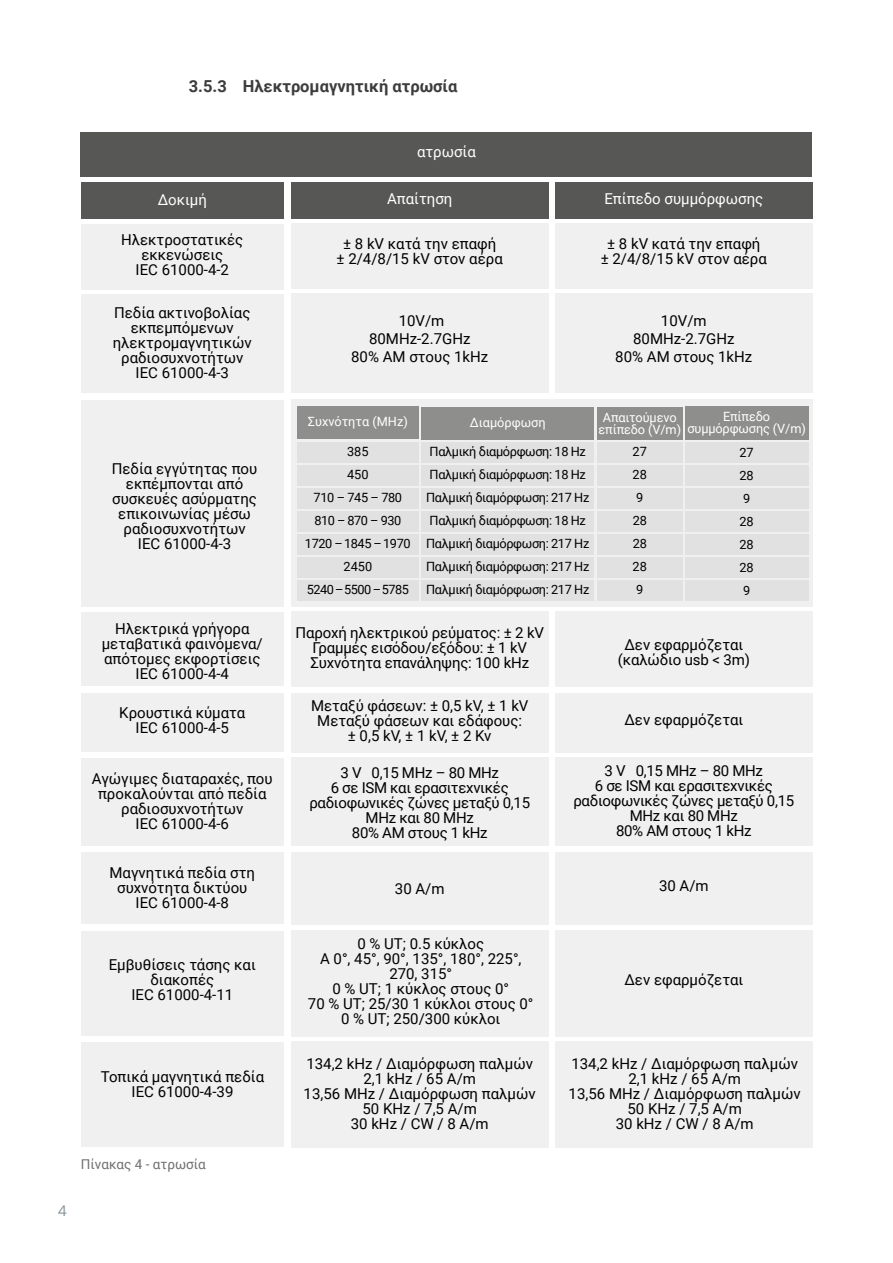
<style>
.page{position:relative;width:893px;height:1263px;background:#fff}
.page>*{position:absolute;margin:0;border:0;box-sizing:border-box;transform-origin:0 0}
.t1{font:700 16.5px "Roboto";color:#3c3c3b}
.t2{font:15px/15px "Roboto";color:#000;text-align:center}
.t3{font:15px/15px "Roboto";letter-spacing:-.02em;color:#000;text-align:center}
.t4{font:15px "Roboto";color:#fff}
.t5{font:15px "DM Sans";color:#879699}
.t6{font:13.5px "Roboto";color:#706f6f}
.t7{font:12.75px/23px "Roboto";letter-spacing:-.03em;color:#000}
.t8{font:12.75px/12px "Roboto";letter-spacing:-.01em;color:#fff;text-align:center}
</style>
<div class="page">
<div style="left:81px;top:612px;width:203px;height:74px;background:#f0f0f0"></div>
<div style="left:555px;top:612px;width:257px;height:75px;background:#f0f0f0"></div>
<div style="left:81px;top:400px;width:203px;height:206px;background:#f0f0f0"></div>
<div style="left:291px;top:612px;width:258px;height:75px;background:#f0f0f0"></div>
<div style="left:291px;top:399px;width:521px;height:207px;background:#f0f0f0"></div>
<div style="left:81px;top:694px;width:203px;height:58px;background:#f0f0f0"></div>
<div style="left:555px;top:693px;width:257px;height:59px;background:#f0f0f0"></div>
<div style="left:291px;top:693px;width:258px;height:59px;background:#f0f0f0"></div>
<div style="left:81px;top:758px;width:203px;height:88px;background:#f0f0f0"></div>
<div style="left:555px;top:757px;width:257px;height:89px;background:#f0f0f0"></div>
<div style="left:291px;top:757px;width:258px;height:89px;background:#f0f0f0"></div>
<div style="left:81px;top:852px;width:203px;height:72px;background:#f0f0f0"></div>
<div style="left:555px;top:852px;width:257px;height:73px;background:#f0f0f0"></div>
<div style="left:291px;top:852px;width:258px;height:73px;background:#f0f0f0"></div>
<div style="left:81px;top:931px;width:203px;height:104px;background:#f0f0f0"></div>
<div style="left:555px;top:930px;width:257px;height:106px;background:#f0f0f0"></div>
<div style="left:291px;top:930px;width:258px;height:106px;background:#f0f0f0"></div>
<div style="left:297px;top:407px;width:121px;height:32px;background:#8e8e8d"></div>
<div style="left:597px;top:407px;width:85px;height:33px;background:#8e8e8d"></div>
<div style="left:421px;top:407px;width:173px;height:33px;background:#8e8e8d"></div>
<div style="left:685px;top:407px;width:123px;height:33px;background:#8e8e8d"></div>
<div style="left:297px;top:442px;width:121px;height:20px;background:#e1e1e1"></div>
<div style="left:597px;top:442px;width:85px;height:21px;background:#e1e1e1"></div>
<div style="left:421px;top:442px;width:173px;height:21px;background:#e1e1e1"></div>
<div style="left:685px;top:443px;width:123px;height:20px;background:#e1e1e1"></div>
<div style="left:297px;top:465px;width:121px;height:20px;background:#e1e1e1"></div>
<div style="left:597px;top:465px;width:85px;height:21px;background:#e1e1e1"></div>
<div style="left:421px;top:465px;width:173px;height:21px;background:#e1e1e1"></div>
<div style="left:685px;top:465px;width:123px;height:21px;background:#e1e1e1"></div>
<div style="left:297px;top:488px;width:121px;height:20px;background:#e1e1e1"></div>
<div style="left:597px;top:488px;width:85px;height:21px;background:#e1e1e1"></div>
<div style="left:421px;top:488px;width:173px;height:21px;background:#e1e1e1"></div>
<div style="left:685px;top:488px;width:123px;height:21px;background:#e1e1e1"></div>
<div style="left:297px;top:511px;width:121px;height:20px;background:#e1e1e1"></div>
<div style="left:597px;top:511px;width:85px;height:21px;background:#e1e1e1"></div>
<div style="left:421px;top:511px;width:173px;height:21px;background:#e1e1e1"></div>
<div style="left:685px;top:511px;width:123px;height:21px;background:#e1e1e1"></div>
<div style="left:297px;top:534px;width:121px;height:20px;background:#e1e1e1"></div>
<div style="left:597px;top:534px;width:85px;height:21px;background:#e1e1e1"></div>
<div style="left:421px;top:534px;width:173px;height:21px;background:#e1e1e1"></div>
<div style="left:685px;top:534px;width:123px;height:21px;background:#e1e1e1"></div>
<div style="left:297px;top:557px;width:121px;height:20px;background:#e1e1e1"></div>
<div style="left:597px;top:557px;width:85px;height:21px;background:#e1e1e1"></div>
<div style="left:421px;top:557px;width:173px;height:21px;background:#e1e1e1"></div>
<div style="left:685px;top:557px;width:123px;height:21px;background:#e1e1e1"></div>
<div style="left:297px;top:580px;width:121px;height:20px;background:#e1e1e1"></div>
<div style="left:597px;top:580px;width:85px;height:21px;background:#e1e1e1"></div>
<div style="left:421px;top:580px;width:173px;height:21px;background:#e1e1e1"></div>
<div style="left:685px;top:580px;width:123px;height:21px;background:#e1e1e1"></div>
<div style="left:81px;top:133px;width:731px;height:44px;background:#575756"></div>
<div style="left:81px;top:182px;width:203px;height:36px;background:#575756"></div>
<div style="left:555px;top:182px;width:257px;height:37px;background:#575756"></div>
<div style="left:81px;top:295px;width:203px;height:98px;background:#f0f0f0"></div>
<div style="left:555px;top:294px;width:257px;height:99px;background:#f0f0f0"></div>
<div style="left:81px;top:224px;width:203px;height:64px;background:#f0f0f0"></div>
<div style="left:555px;top:224px;width:257px;height:65px;background:#f0f0f0"></div>
<div style="left:291px;top:182px;width:258px;height:37px;background:#575756"></div>
<div style="left:291px;top:294px;width:258px;height:99px;background:#f0f0f0"></div>
<div style="left:291px;top:224px;width:258px;height:65px;background:#f0f0f0"></div>
<div style="left:81px;top:1043px;width:203px;height:104px;background:#f0f0f0"></div>
<div style="left:555px;top:1042px;width:257px;height:106px;background:#f0f0f0"></div>
<div style="left:291px;top:1042px;width:258px;height:106px;background:#f0f0f0"></div>
<p class="t1" style="left:189px;top:75px;width:270px">3.5.3 Ηλεκτρομαγνητική ατρωσία</p>
<p class="t5" style="left:58px;top:1201px;width:11px">4</p>
<p class="t4" style="left:158px;top:189px;width:51px">Δοκιμή</p>
<p class="t2" style="left:121px;top:231px;width:124px">Ηλεκτροστατικές εκκενώσεις<br>IEC 61000-4-2</p>
<p class="t2" style="left:113px;top:304px;width:140px">Πεδία ακτινοβολίας εκπεμπόμενων ηλεκτρομαγνητικών ραδιοσυχνοτήτων<br>IEC 61000-4-3</p>
<p class="t2" style="left:112px;top:461px;width:147px">Πεδία εγγύτητας που εκπέμπονται από συσκευές ασύρματης επικοινωνίας μέσω ραδιοσυχνοτήτων<br>IEC 61000-4-3</p>
<p class="t2" style="left:102px;top:621px;width:163px">Ηλεκτρικά γρήγορα μεταβατικά φαινόμενα/ απότομες εκφορτίσεις<br>IEC 61000-4-4</p>
<p class="t4" style="left:417px;top:141px;width:60px">ατρωσία</p>
<p class="t4" style="left:387px;top:189px;width:67px">Απαίτηση</p>
<p class="t4" style="left:604px;top:189px;width:160px">Επίπεδο συμμόρφωσης</p>
<p class="t2" style="left:337px;top:236px;width:168px">± 8 kV κατά την επαφή<br>± 2/4/8/15 kV στον αέρα</p>
<p class="t2" style="left:601px;top:236px;width:168px">± 8 kV κατά την επαφή<br>± 2/4/8/15 kV στον αέρα</p>
<p class="t2" style="left:351px;top:311px;width:139px;line-height:18px">10V/m<br>80MHz-2.7GHz<br>80% AM στους 1kHz</p>
<p class="t2" style="left:615px;top:311px;width:139px;line-height:18px">10V/m<br>80MHz-2.7GHz<br>80% AM στους 1kHz</p>
<p class="t8" style="left:470px;top:416px;width:77px">Διαμόρφωση</p>
<p class="t8" style="left:687px;top:410px;width:120px">Επίπεδο συμμόρφωσης (V/m)</p>
<p class="t8" style="left:308px;top:415px;width:101px">Συχνότητα (MHz)</p>
<p class="t8" style="left:598px;top:411px;width:84px">Απαιτούμενο επίπεδο (V/m)</p>
<p class="t7" style="left:347px;top:440px;width:23px">385</p>
<p class="t7" style="left:430px;top:440px;width:158px">Παλμική διαμόρφωση: 18 Hz</p>
<p class="t7" style="left:633px;top:440px;width:16px">27</p>
<p class="t7" style="left:739px;top:440px;width:16px">27</p>
<p class="t7" style="left:347px;top:463px;width:23px">450</p>
<p class="t7" style="left:430px;top:463px;width:158px">Παλμική διαμόρφωση: 18 Hz</p>
<p class="t7" style="left:633px;top:463px;width:16px">28</p>
<p class="t7" style="left:314px;top:486px;width:90px">710 – 745 – 780</p>
<p class="t7" style="left:426px;top:486px;width:165px">Παλμική διαμόρφωση: 217 Hz</p>
<p class="t7" style="left:636px;top:486px;width:9px">9</p>
<p class="t7" style="left:314px;top:508px;width:88px">810 – 870 – 930</p>
<p class="t7" style="left:430px;top:508px;width:158px">Παλμική διαμόρφωση: 18 Hz</p>
<p class="t7" style="left:633px;top:508px;width:16px">28</p>
<p class="t7" style="left:305px;top:532px;width:286px">1720 –1845 –1970 Παλμική διαμόρφωση: 217 Hz</p>
<p class="t7" style="left:633px;top:532px;width:16px">28</p>
<p class="t7" style="left:343px;top:555px;width:30px">2450</p>
<p class="t7" style="left:426px;top:555px;width:165px">Παλμική διαμόρφωση: 217 Hz</p>
<p class="t7" style="left:633px;top:555px;width:16px">28</p>
<p class="t7" style="left:307px;top:577px;width:104px">5240–5500–5785</p>
<p class="t7" style="left:426px;top:577px;width:165px">Παλμική διαμόρφωση: 217 Hz</p>
<p class="t7" style="left:636px;top:577px;width:9px">9</p>
<p class="t7" style="left:739px;top:463px;width:16px">28<br>9<br>28<br>28<br>28<br>9</p>
<p class="t2" style="left:295px;top:625px;width:250px">Παροχή ηλεκτρικού ρεύματος: ± 2 kV<br>Γραμμές εισόδου/εξόδου: ± 1 kV<br>Συχνότητα επανάληψης: 100 kHz</p>
<p class="t2" style="left:618px;top:636px;width:134px">Δεν εφαρμόζεται (καλώδιο usb &lt; 3m)</p>
<p class="t2" style="left:311px;top:698px;width:219px">Μεταξύ φάσεων: ± 0,5 kV, ± 1 kV<br>Μεταξύ φάσεων και εδάφους: ±0,5kV,±1kV,±2Kv</p>
<p class="t2" style="left:119px;top:704px;width:128px">Κρουστικά κύματα<br>IEC 61000-4-5</p>
<p class="t2" style="left:624px;top:711px;width:120px">Δεν εφαρμόζεται</p>
<p class="t2" style="left:92px;top:771px;width:182px">Αγώγιμες διαταραχές, που προκαλούνται από πεδία ραδιοσυχνοτήτων<br>IEC 61000-4-6</p>
<p class="t3" style="left:573px;top:762px;width:222px">3 V 0,15 MHz – 80 MHz<br>6 σε ISM και ερασιτεχνικές ραδιοφωνικές ζώνες μεταξύ 0,15<br>MHz και 80 MHz<br>80% AM στους 1 kHz</p>
<p class="t3" style="left:309px;top:764px;width:222px">3 V 0,15 MHz – 80 MHz<br>6 σε ISM και ερασιτεχνικές ραδιοφωνικές ζώνες μεταξύ 0,15<br>MHz και 80 MHz<br>80% AM στους 1 kHz</p>
<p class="t2" style="left:110px;top:864px;width:147px">Μαγνητικά πεδία στη συχνότητα δικτύου<br>IEC 61000-4-8</p>
<p class="t2" style="left:109px;top:957px;width:149px">Εμβυθίσεις τάσης και διακοπές<br>IEC 61000-4-11</p>
<p class="t2" style="left:101px;top:1068px;width:165px">Τοπικά μαγνητικά πεδία<br>IEC 61000-4-39</p>
<p class="t6" style="left:81px;top:1155px;width:126px">Πίνακας 4 - ατρωσία</p>
<p class="t2" style="left:395px;top:880px;width:51px">30 A/m</p>
<p class="t2" style="left:659px;top:877px;width:51px">30 A/m</p>
<p class="t2" style="left:308px;top:935px;width:227px">0 % UT; 0.5 κύκλος<br>A 0°, 45°, 90°, 135°, 180°, 225°,<br>270, 315°<br>0 % UT; 1 κύκλος στους 0°<br>70 % UT; 25/30 1 κύκλοι στους 0°<br>0 % UT; 250/300 κύκλοι</p>
<p class="t2" style="left:624px;top:971px;width:120px">Δεν εφαρμόζεται</p>
<p class="t2" style="left:304px;top:1055px;width:234px">134,2 kHz / Διαμόρφωση παλμών<br>2,1 kHz / 65 A/m<br>13,56 MHz / Διαμόρφωση παλμών<br>50 KHz / 7,5 A/m<br>30 kHz / CW / 8 A/m</p>
<p class="t2" style="left:569px;top:1055px;width:234px">134,2 kHz / Διαμόρφωση παλμών<br>2,1 kHz / 65 A/m<br>13,56 MHz / Διαμόρφωση παλμών<br>50 KHz / 7,5 A/m<br>30 kHz / CW / 8 A/m</p>
</div>
